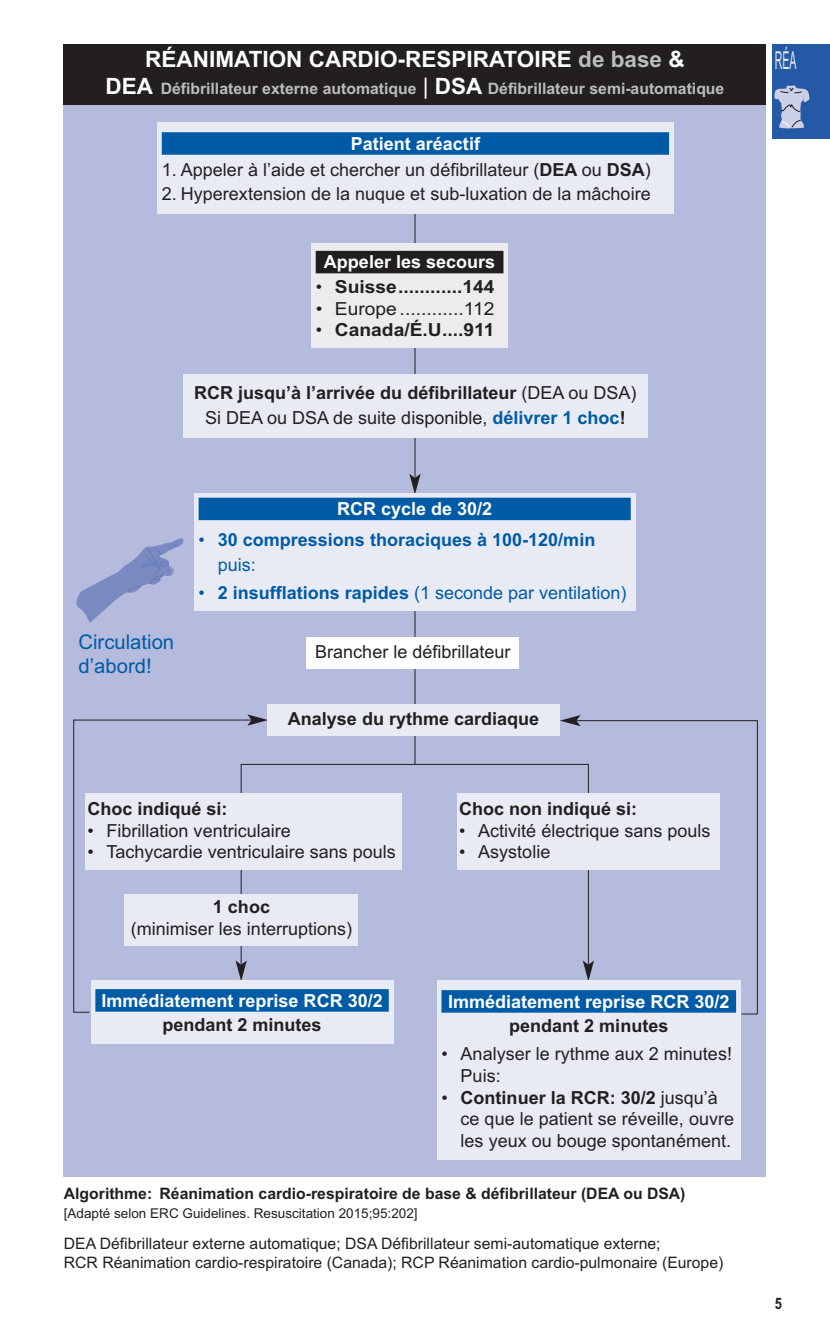
<style>
.page{position:relative;width:830px;height:1340px;background:#fff}
.page>*{position:absolute;margin:0;border:0;box-sizing:border-box;transform-origin:0 0}
.t1{font:24.75px "Arial";color:#e4e6f2;scale:.43 1}
.t2{font:700 22.5px "Arial";color:#fff}
.t3{font:20.25px/24.3px "Arial";color:#005ba7}
.t4{font:18px/21.6px "Arial";color:#231f20}
.t5{font:700 18px "Arial";color:#fff}
.t6{font:700 18px "Arial";color:#231f20}
.t7{font:18px "Arial";color:#005ba7}
.t8{font:700 18px/24.8px "Arial";color:#005ba7}
.t9{font:700 18px "Arial";color:#231f20;scale:1.07 1}
.t10{font:18px "Arial";color:#231f20;scale:1.07 1}
.t11{font:15.75px/18.9px "Arial";color:#231f20}
.t12{font:700 15.75px "Arial";color:#231f20}
.t13{font:700 15.75px "Arial";color:#bcbdc0}
.t14{font:700 15.75px "Arial Narrow";color:#231f20}
.t15{font:13.5px "Arial";color:#231f20}
.s1{color:#bcbdc0}
.s2{font-size:22.5px;color:#fff}
.s3{font-weight:400;font-size:22.5px;color:#fff}
.s4{font-weight:700}
.s5{font-weight:400}
.s6{font-weight:700;color:#005ba7}
</style>
<div class="page">
<div style="left:772px;top:45px;width:57px;height:94px;background:#245aa5"></div>
<svg style="left:774px;top:85px;width:35px;height:44px"></svg>
<div style="left:64px;top:45px;width:701px;height:1131px;background:#b5bbdc"></div>
<div style="left:64px;top:45px;width:701px;height:60px;background:#231f20"></div>
<hr style="left:414px;top:201px;width:1px;height:276px;background:#231f20">
<svg style="left:409px;top:473px;width:11px;height:20px"></svg>
<hr style="left:414px;top:606px;width:1px;height:158px;background:#231f20">
<svg style="left:252px;top:763px;width:323px;height:183px"></svg>
<div style="left:91px;top:980px;width:302px;height:63px;background:#e9ebf4"></div>
<div style="left:95px;top:989px;width:293px;height:22px;background:#005ba7"></div>
<div style="left:437px;top:980px;width:303px;height:180px;background:#e9ebf4"></div>
<div style="left:441px;top:990px;width:294px;height:22px;background:#005ba7"></div>
<div style="left:157px;top:122px;width:516px;height:92px;background:#e9ebf4"></div>
<div style="left:162px;top:132px;width:506px;height:23px;background:#005ba7"></div>
<div style="left:183px;top:374px;width:464px;height:64px;background:#e9ebf4"></div>
<div style="left:85px;top:793px;width:316px;height:77px;background:#e9ebf4"></div>
<div style="left:456px;top:793px;width:263px;height:77px;background:#e9ebf4"></div>
<div style="left:124px;top:894px;width:234px;height:51px;background:#e9ebf4"></div>
<div style="left:311px;top:243px;width:196px;height:105px;background:#ececee"></div>
<div style="left:315px;top:251px;width:188px;height:22px;background:#231f20"></div>
<div style="left:306px;top:637px;width:213px;height:32px;background:#fff"></div>
<div style="left:194px;top:493px;width:441px;height:117px;background:#e9ebf4"></div>
<div style="left:198px;top:497px;width:432px;height:23px;background:#005ba7"></div>
<svg style="left:73px;top:719px;width:179px;height:293px"></svg>
<svg style="left:247px;top:714px;width:20px;height:11px"></svg>
<svg style="left:575px;top:720px;width:182px;height:294px"></svg>
<svg style="left:559px;top:715px;width:21px;height:11px"></svg>
<div style="left:267px;top:704px;width:292px;height:32px;background:#e9ebf4"></div>
<svg style="left:76px;top:538px;width:108px;height:85px"></svg>
<p class="t2" style="left:145px;top:46px;width:540px">RÉANIMATION CARDIO-RESPIRATOIRE <span class="s1">de base</span> &amp;</p>
<p class="t13" style="left:106px;top:79px;width:620px"><span class="s2">DEA</span> Défibrillateur externe automatique <span class="s3">|</span> <span class="s2">DSA</span> Défibrillateur semi-automatique</p>
<p class="t5" style="left:350px;top:133px;width:131px">Patient aréactif</p>
<p class="t4" style="left:162px;top:159px;width:490px">1. Appeler à l’aide et chercher un défibrillateur (<span class="s4">DEA</span> ou <span class="s4">DSA</span>)</p>
<p class="t4" style="left:162px;top:183px;width:490px">2. Hyperextension de la nuque et sub-luxation de la mâchoire</p>
<p class="t5" style="left:324px;top:251px;width:173px">Appeler les secours</p>
<p class="t9" style="left:315px;top:276px;width:168px"><span class="s5">•</span> Suisse............144</p>
<p class="t10" style="left:315px;top:298px;width:168px">• Europe ............112</p>
<p class="t9" style="left:315px;top:319px;width:168px"><span class="s5">•</span> Canada/É.U....911</p>
<p class="t4" style="left:194px;top:380px;width:444px;line-height:24.8px;text-align:center"><span class="s4">RCR jusqu’à l’arrivée du défibrillateur</span> (DEA ou DSA)<br>Si DEA ou DSA de suite disponible, <span class="s6">délivrer 1 choc</span><span class="s4">!</span></p>
<p class="t3" style="left:78px;top:629px;width:97px">Circulation d’abord!</p>
<p class="t5" style="left:337px;top:498px;width:157px">RCR cycle de 30/2</p>
<p class="t8" style="left:218px;top:527px;width:379px;text-indent:-19px"><span class="s5">•</span> 30 compressions thoraciques à 100-120/min <span class="s5">puis:</span></p>
<p class="t7" style="left:198px;top:582px;width:429px">• <span class="s4">2 insufflations rapides</span> (1 seconde par ventilation)</p>
<p class="t4" style="left:315px;top:640px;width:197px">Brancher le défibrillateur</p>
<p class="t6" style="left:288px;top:708px;width:253px">Analyse du rythme cardiaque</p>
<p class="t6" style="left:87px;top:798px;width:141px">Choc indiqué si:</p>
<p class="t4" style="left:87px;top:819px;width:205px">• Fibrillation ventriculaire</p>
<p class="t4" style="left:87px;top:841px;width:310px">• Tachycardie ventriculaire sans pouls</p>
<p class="t6" style="left:213px;top:896px;width:59px">1 choc</p>
<p class="t4" style="left:131px;top:918px;width:223px">(minimiser les interruptions)</p>
<p class="t5" style="left:101px;top:989px;width:283px">Immédiatement reprise RCR 30/2</p>
<p class="t6" style="left:162px;top:1014px;width:161px">pendant 2 minutes</p>
<p class="t6" style="left:459px;top:798px;width:179px">Choc non indiqué si:</p>
<p class="t4" style="left:459px;top:819px;width:253px">• Activité électrique sans pouls</p>
<p class="t4" style="left:459px;top:841px;width:93px">• Asystolie</p>
<p class="t5" style="left:448px;top:990px;width:283px">Immédiatement reprise RCR 30/2</p>
<p class="t6" style="left:509px;top:1015px;width:161px">pendant 2 minutes</p>
<p class="t4" style="left:460px;top:1043px;width:273px;text-indent:-19px">• Analyser le rythme aux 2 minutes!<br>Puis:</p>
<p class="t4" style="left:460px;top:1086px;width:275px;text-indent:-19px">• <span class="s4">Continuer la RCR: 30/2</span> jusqu’à ce que le patient se réveille, ouvre les yeux ou bouge spontanément.</p>
<p class="t12" style="left:64px;top:1184px;width:623px">Algorithme: Réanimation cardio-respiratoire de base &amp; défibrillateur (DEA ou DSA)</p>
<p class="t15" style="left:64px;top:1205px;width:355px">[Adapté selon ERC Guidelines. Resuscitation 2015;95:202]</p>
<p class="t11" style="left:64px;top:1234px;width:660px">DEA Défibrillateur externe automatique; DSA Défibrillateur semi-automatique externe;<br>RCR Réanimation cardio-respiratoire (Canada); RCP Réanimation cardio-pulmonaire (Europe)</p>
<h1 class="t1" style="left:774px;top:46px;width:52px">RÉA</h1>
<p class="t14" style="left:774px;top:1294px;width:9px">5</p>
</div>
